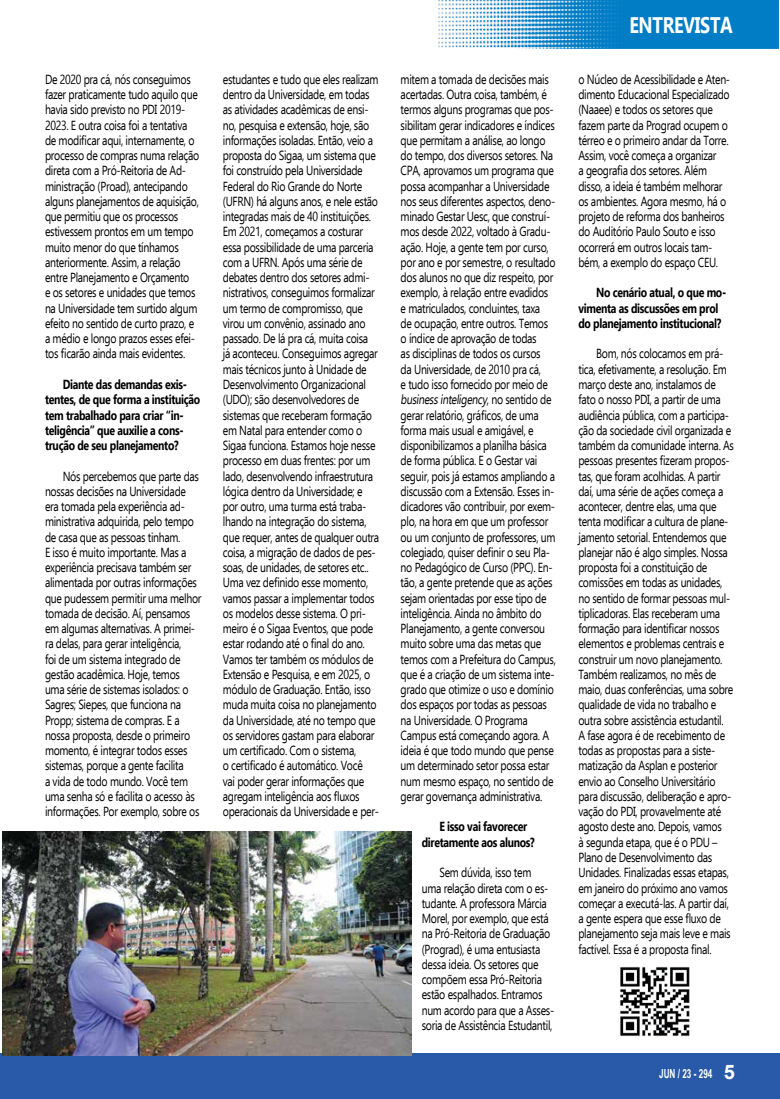
<style>
.page{position:relative;width:780px;height:1099px;background:#fff}
.page>*{position:absolute;margin:0;border:0;box-sizing:border-box;transform-origin:0 0}
.t1{font:700 22.5px "Ebrima";letter-spacing:-.02em;color:#fff;scale:.8 1}
.t2{font:13.12px/15.2px "Ebrima";letter-spacing:-.03em;color:#000;scale:.8 1}
.t3{font:700 13.12px/15.2px "Ebrima";letter-spacing:-.03em;color:#000;scale:.8 1}
.t4{font:700 12.5px "Arial Narrow";color:#fff;scale:.8 1}
.s1{font-family:"Arial";font-size:20px}
</style>
<div class="page">
<div style="left:0;top:1053px;width:780px;height:45px;background:#2959a9"></div>
<img style="left:438px;top:0;width:340px;height:49px">
<img style="left:2px;top:831px;width:410px;height:224px">
<img style="left:620px;top:967px;width:70px;height:69px">
<p class="t2" style="left:45px;top:71px;width:194px">De 2020 pra cá, nós conseguimos fazer praticamente tudo aquilo que havia sido previsto no PDI 2019-<br>2023. E outra coisa foi a tentativa de modificar aqui, internamente, o processo de compras numa relação direta com a Pró-Reitoria de Ad&shy;ministração (Proad), antecipando alguns planejamentos de aquisição, que permitiu que os processos estivessem prontos em um tempo muito menor do que tínhamos anteriormente. Assim, a relação entre Planejamento e Orçamento<br>e os setores e unidades que temos na Universidade tem surtido algum efeito no sentido de curto prazo, e a médio e longo prazos esses efei&shy;tos ficarão ainda mais evidentes.</p>
<p class="t3" style="left:45px;top:376px;width:196px;text-indent:18px">Diante das demandas exis&shy;tentes, de que forma a instituição tem trabalhado para criar “in&shy;teligência” que auxilie a cons&shy;trução de seu planejamento?</p>
<p class="t2" style="left:45px;top:468px;width:197px;text-indent:18px">Nós percebemos que parte das nossas decisões na Universidade era tomada pela experiência ad&shy;ministrativa adquirida, pelo tempo de casa que as pessoas tinham.<br>E isso é muito importante. Mas a experiência precisava também ser alimentada por outras informações que pudessem permitir uma melhor tomada de decisão. Aí, pensamos em algumas alternativas. A primei&shy;ra delas, para gerar inteligência,<br>foi de um sistema integrado de gestão acadêmica. Hoje, temos uma série de sistemas isolados: o<br>Sagres; Siepes, que funciona na<br>Propp; sistema de compras. E a nossa proposta, desde o primeiro momento, é integrar todos esses sistemas, porque a gente facilita<br>a vida de todo mundo. Você tem uma senha só e facilita o acesso às informações. Por exemplo, sobre os</p>
<p class="t2" style="left:223px;top:71px;width:197px">estudantes e tudo que eles realizam dentro da Universidade, em todas as atividades acadêmicas de ensi&shy;no, pesquisa e extensão, hoje, são informações isoladas. Então, veio a proposta do Sigaa, um sistema que foi construído pela Universidade Federal do Rio Grande do Norte (UFRN) há alguns anos, e nele estão integradas mais de 40 instituições.<br>Em 2021, começamos a costurar essa possibilidade de uma parceria com a UFRN. Após uma série de debates dentro dos setores admi&shy;nistrativos, conseguimos formalizar um termo de compromisso, que virou um convênio, assinado ano passado. De lá pra cá, muita coisa<br>já aconteceu. Conseguimos agregar mais técnicos junto à Unidade de Desenvolvimento Organizacional (UDO); são desenvolvedores de sistemas que receberam formação em Natal para entender como o Sigaa funciona. Estamos hoje nesse processo em duas frentes: por um lado, desenvolvendo infraestrutura lógica dentro da Universidade; e por outro, uma turma está traba&shy;lhando na integração do sistema, que requer, antes de qualquer outra coisa, a migração de dados de pes&shy;soas, de unidades, de setores etc..<br>Uma vez definido esse momento, vamos passar a implementar todos os modelos desse sistema. O pri&shy;meiro é o Sigaa Eventos, que pode estar rodando até o final do ano.<br>Vamos ter também os módulos de Extensão e Pesquisa, e em 2025, o módulo de Graduação. Então, isso muda muita coisa no planejamento da Universidade, até no tempo que os servidores gastam para elaborar um certificado. Com o sistema,<br>o certificado é automático. Você<br>vai poder gerar informações que agregam inteligência aos fluxos operacionais da Universidade e per-</p>
<p class="t2" style="left:400px;top:71px;width:196px">mitem a tomada de decisões mais acertadas. Outra coisa, também, é termos alguns programas que pos&shy;sibilitam gerar indicadores e índices que permitam a análise, ao longo do tempo, dos diversos setores. Na CPA, aprovamos um programa que possa acompanhar a Universidade nos seus diferentes aspectos, deno&shy;minado Gestar Uesc, que construí&shy;mos desde 2022, voltado à Gradu&shy;ação. Hoje, a gente tem por curso, por ano e por semestre, o resultado dos alunos no que diz respeito, por exemplo, à relação entre evadidos e matriculados, concluintes, taxa<br>de ocupação, entre outros. Temos o índice de aprovação de todas<br>as disciplinas de todos os cursos<br>da Universidade, de 2010 pra cá,<br>e tudo isso fornecido por meio de businessinteligency, n o s e n t i d o d e gerar relatório, gráficos, de uma forma mais usual e amigável, e disponibilizamos a planilha básica de forma pública. E o Gestar vai seguir, pois já estamos ampliando a discussão com a Extensão. Esses in&shy;dicadores vão contribuir, por exem&shy;plo, na hora em que um professor ou um conjunto de professores, um colegiado, quiser definir o seu Pla&shy;no Pedagógico de Curso (PPC). En&shy;tão, a gente pretende que as ações sejam orientadas por esse tipo de inteligência. Ainda no âmbito do Planejamento, a gente conversou muito sobre uma das metas que temos com a Prefeitura do Campus, que é a criação de um sistema inte&shy;grado que otimize o uso e domínio dos espaços por todas as pessoas na Universidade. O Programa Campus está começando agora. A ideia é que todo mundo que pense um determinado setor possa estar num mesmo espaço, no sentido de gerar governança administrativa.</p>
<p class="t3" style="left:421px;top:818px;width:143px;text-indent:18px">E isso vai favorecer diretamente aos alunos?</p>
<p class="t2" style="left:421px;top:864px;width:167px;text-indent:18px">Sem dúvida, isso tem uma relação direta com o es&shy;tudante. A professora Márcia<br>Morel, por exemplo, que está na Pró-Reitoria de Graduação (Prograd), é uma entusiasta dessa ideia. Os setores que compõem essa Pró-Reitoria estão espalhados. Entramos num acordo para que a Asses&shy;soria de Assistência Estudantil,</p>
<h1 class="t1" style="left:629px;top:7px;width:131px">ENTREVISTA</h1>
<p class="t2" style="left:578px;top:71px;width:191px">o Núcleo de Acessibilidade e Aten&shy;dimento Educacional Especializado (Naaee) e todos os setores que fazem parte da Prograd ocupem o térreo e o primeiro andar da Torre.<br>Assim, você começa a organizar<br>a geografia dos setores. Além disso, a ideia é também melhorar os ambientes. Agora mesmo, há o projeto de reforma dos banheiros do Auditório Paulo Souto e isso ocorrerá em outros locais tam&shy;bém, a exemplo do espaço CEU.</p>
<p class="t3" style="left:578px;top:284px;width:186px;text-indent:18px">No cenário atual, o que mo&shy;vimenta as discussões em prol do planejamento institucional?</p>
<p class="t2" style="left:578px;top:346px;width:196px;text-indent:18px">Bom, nós colocamos em prá&shy;tica, efetivamente, a resolução. Em março deste ano, instalamos de fato o nosso PDI, a partir de uma audiência pública, com a participa&shy;ção da sociedade civil organizada e também da comunidade interna. As pessoas presentes fizeram propos&shy;tas, que foram acolhidas. A partir daí, uma série de ações começa a acontecer, dentre elas, uma que tenta modificar a cultura de plane&shy;jamento setorial. Entendemos que planejar não é algo simples. Nossa proposta foi a constituição de comissões em todas as unidades, no sentido de formar pessoas mul&shy;tiplicadoras. Elas receberam uma formação para identificar nossos elementos e problemas centrais e construir um novo planejamento.<br>Também realizamos, no mês de maio, duas conferências, uma sobre qualidade de vida no trabalho e outra sobre assistência estudantil.<br>A fase agora é de recebimento de todas as propostas para a siste&shy;matização da Asplan e posterior envio ao Conselho Universitário para discussão, deliberação e apro&shy;vação do PDI, provavelmente até agosto deste ano. Depois, vamos<br>à segunda etapa, que é o PDU –<br>Plano de Desenvolvimento das<br>Unidades. Finalizadas essas etapas, em janeiro do próximo ano vamos começar a executá-las. A partir daí, a gente espera que esse fluxo de planejamento seja mais leve e mais factível. Essa é a proposta final.</p>
<p class="t4" style="left:659px;top:1064px;width:96px">JUN / 23 - 294 <span class="s1">5</span></p>
</div>
